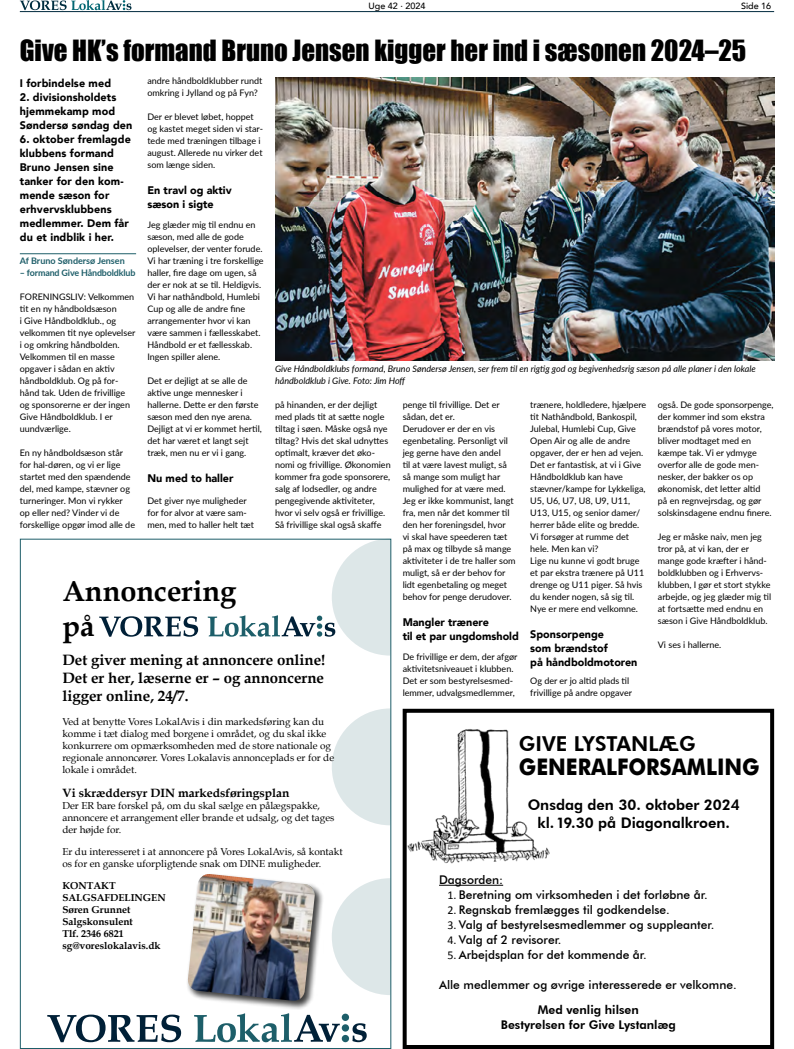
<style>
.page{position:relative;width:794px;height:1049px;background:#fff}
.page>*{position:absolute;margin:0;border:0;box-sizing:border-box;transform-origin:0 0}
.t1{font:700 29px/34.8px "Book Antiqua";color:#000}
.t2{font:26.9px "Impact";color:#000}
.t3{font:700 22.9px "Futura";color:#000;scale:.91 1}
.t4{font:800 20.6px "Futura BT";color:#000}
.t5{font:700 15px/18px "Book Antiqua";color:#000;text-align:justify}
.t6{font:800 14.6px/18.3px "Futura BT";color:#000;text-align:center}
.t7{font:500 12px "Futura BT";color:#000}
.t8{font:800 12px/15px "Futura BT";color:#000;text-align:center}
.t9{font:700 12px "Book Antiqua";color:#000}
.t10{font:900 11px/14px "Avenir";letter-spacing:.01em;color:#000}
.t11{font:10px/12px "Book Antiqua";color:#000}
.t12{font:700 10px/12px "Book Antiqua";color:#000}
.t13{font:9px/12px "Lato";color:#000}
.t14{font:italic 9px/12px "Lato";color:#000}
.t15{font:700 9px "Lato";letter-spacing:-.015em;color:#1e5e69}
.t16{font:500 9px "Avenir";color:#000}
.s1{font-family:"Calibri";font-weight:400}
</style>
<div class="page">
<svg style="left:20px;top:0;width:111px;height:10px"></svg>
<hr style="left:20px;top:11px;width:754px;height:1px;background:#002a3e">
<img style="left:408px;top:729px;width:142px;height:135px">
<div style="left:521px;top:725px;width:53px;height:92px;background:#fff"></div>
<div style="left:403px;top:709px;width:371px;height:340px;border:4px solid #000"></div>
<hr style="left:439px;top:885px;width:64px;height:1px;background:#000">
<hr style="left:20px;top:253px;width:116px;height:1px;background:#1e5e69">
<img style="left:275px;top:77px;width:499px;height:284px">
<svg style="left:332px;top:878px;width:60px;height:117px"></svg>
<svg style="left:332px;top:708px;width:60px;height:117px"></svg>
<svg style="left:47px;top:1014px;width:134px;height:28px"></svg>
<svg style="left:194px;top:1013px;width:173px;height:29px"></svg>
<svg style="left:99px;top:616px;width:99px;height:21px"></svg>
<svg style="left:208px;top:539px;width:184px;height:116px"></svg>
<div style="left:186px;top:872px;width:138px;height:138px;background:#000;opacity:.75"></div>
<img style="left:187px;top:874px;width:128px;height:127px">
<p class="t16" style="left:368px;top:-2px;width:58px">Uge 42 · 2024</p>
<p class="t16" style="left:741px;top:-2px;width:32px">Side 16</p>
<h2 class="t2" style="left:20px;top:30px;width:728px">Give HK’s formand Bruno Jensen kigger her ind i sæsonen 2024–25</h2>
<p class="t10" style="left:20px;top:75px;width:93px">I forbindelse med</p>
<p class="t10" style="left:20px;top:89px;width:114px">2. divisionsholdets hjemmekamp mod<br>Søndersø søndag den</p>
<p class="t10" style="left:20px;top:131px;width:113px">6. oktober fremlagde klubbens formand<br>Bruno Jensen sine tanker for den kom&shy;mende sæson for erhvervsklubbens medlemmer. Dem får du et indblik i her.</p>
<p class="t15" style="left:20px;top:254px;width:106px">Af Bruno Søndersø Jensen</p>
<p class="t15" style="left:20px;top:266px;width:117px">– formand Give Håndboldklub</p>
<p class="t13" style="left:20px;top:290px;width:117px">FORENINGSLIV: Velkommen tit en ny håndboldsæson<br>i Give Håndboldklub., og velkommen tit nye oplevelser i og omkring håndbolden.<br>Velkommen til en masse opgaver i sådan en aktiv håndboldklub. Og på for&shy;hånd tak. Uden de frivillige og sponsorerne er der ingen<br>Give Håndboldklub. I er uundværlige.</p>
<p class="t13" style="left:20px;top:446px;width:117px">En ny håndboldsæson står for hal-døren, og vi er lige startet med den spændende del, med kampe, stævner og turneringer. Mon vi rykker op eller ned? Vinder vi de forskellige opgør imod alle de</p>
<p class="t13" style="left:147px;top:74px;width:117px">andre håndboldklubber rundt omkring i Jylland og på Fyn?</p>
<p class="t13" style="left:147px;top:110px;width:117px">Der er blevet løbet, hoppet og kastet meget siden vi star&shy;tede med træningen tilbage i august. Allerede nu virker det som længe siden.</p>
<p class="t10" style="left:147px;top:183px;width:86px">En travl og aktiv sæson i sigte</p>
<p class="t13" style="left:147px;top:218px;width:118px">Jeg glæder mig til endnu en sæson, med alle de gode oplevelser, der venter forude.<br>Vi har træning i tre forskellige haller, fire dage om ugen, så der er nok at se til. Heldigvis.<br>Vi har nathåndbold, Humlebi<br>Cup og alle de andre fine arrangementer hvor vi kan være sammen i fællesskabet.<br>Håndbold er et fællesskab.<br>Ingen spiller alene.</p>
<p class="t13" style="left:147px;top:374px;width:116px">Det er dejligt at se alle de aktive unge mennesker i hallerne. Dette er den første sæson med den nye arena.<br>Dejligt at vi er kommet hertil, det har været et langt sejt træk, men nu er vi i gang.</p>
<p class="t10" style="left:147px;top:471px;width:88px">Nu med to haller</p>
<p class="t13" style="left:147px;top:494px;width:108px">Det giver nye muligheder for for alvor at være sam&shy;men, med to haller helt tæt</p>
<p class="t14" style="left:275px;top:362px;width:482px">Give Håndboldklubs formand, Bruno Søndersø Jensen, ser frem til en rigtig god og begivenhedsrig sæson på alle planer i den lokale håndboldklub i Give. Foto: Jim Hoff</p>
<p class="t13" style="left:275px;top:398px;width:117px">på hinanden, er der dejligt med plads tit at sætte nogle tiltag i søen. Måske også nye tiltag? Hvis det skal udnyttes optimalt, kræver det øko&shy;nomi og frivillige. Økonomien kommer fra gode sponsorere, salg af lodsedler, og andre pengegivende aktiviteter, hvor vi selv også er frivillige.<br>Så frivillige skal også skaffe</p>
<p class="t13" style="left:658px;top:398px;width:117px">også. De gode sponsorpenge, der kommer ind som ekstra brændstof på vores motor, bliver modtaget med en kæmpe tak. Vi er ydmyge overfor alle de gode men&shy;nesker, der bakker os op økonomisk, det letter altid<br>på en regnvejrsdag, og gør solskinsdagene endnu finere.</p>
<p class="t13" style="left:658px;top:530px;width:115px">Jeg er måske naiv, men jeg tror på, at vi kan, der er mange gode kræfter i hånd&shy;boldklubben og i Erhvervs&shy;klubben, I gør et stort stykke arbejde, og jeg glæder mig til at fortsætte med endnu en sæson i Give Håndboldklub.</p>
<p class="t13" style="left:658px;top:638px;width:65px">Vi ses i hallerne.</p>
<p class="t13" style="left:530px;top:398px;width:117px">trænere, holdledere, hjælpere tit Nathåndbold, Bankospil,<br>Julebal, Humlebi Cup, Give<br>Open Air og alle de andre opgaver, der er hen ad vejen.<br>Det er fantastisk, at vi i Give<br>Håndboldklub kan have stævner/kampe for Lykkeliga,<br>U5, U6, U7, U8, U9, U11,<br>U13, U15, og senior damer/ herrer både elite og bredde.<br>Vi forsøger at rumme det hele. Men kan vi?<br>Lige nu kunne vi godt bruge et par ekstra trænere på U11 drenge og U11 piger. Så hvis du kender nogen, så sig til.<br>Nye er mere end velkomne.</p>
<p class="t10" style="left:530px;top:627px;width:109px">Sponsorpenge<br>som brændstof<br>på håndboldmotoren</p>
<p class="t13" style="left:530px;top:674px;width:103px">Og der er jo altid plads til frivillige på andre opgaver</p>
<p class="t13" style="left:403px;top:398px;width:114px">penge til frivillige. Det er sådan, det er.<br>Derudover er der en vis egenbetaling. Personligt vil jeg gerne have den andel<br>til at være lavest muligt, så så mange som muligt har mulighed for at være med.<br>Jeg er ikke kommunist, langt fra, men når det kommer til den her foreningsdel, hvor<br>vi skal have speederen tæt på max og tilbyde så mange aktiviteter i de tre haller som muligt, så er der behov for lidt egenbetaling og meget behov for penge derudover.</p>
<p class="t10" style="left:403px;top:615px;width:118px">Mangler trænere<br>til et par ungdomshold</p>
<p class="t13" style="left:403px;top:650px;width:116px">De frivillige er dem, der afgør aktivitetsniveauet i klubben.<br>Det er som bestyrelsesmed&shy;lemmer, udvalgsmedlemmer,</p>
<h1 class="t1" style="left:62px;top:574px;width:176px">Annoncering på</h1>
<h3 class="t5" style="left:62px;top:651px;width:264px">Det giver mening at annoncere online!<br>Det er her, læserne er – og annoncerne ligger online, 24/7.</h3>
<p class="t11" style="left:62px;top:715px;width:273px">Ved at benytte Vores LokalAvis i din markedsføring kan du komme i tæt dialog med borgene i området, og du skal ikke konkurrere om opmærksomheden med de store nationale og regionale annoncører. Vores Lokalavis annonceplads er for de lokale i området.</p>
<h3 class="t9" style="left:62px;top:786px;width:228px">Vi skræddersyr DIN markedsføringsplan</h3>
<p class="t11" style="left:62px;top:800px;width:274px">Der ER bare forskel på, om du skal sælge en pålægspakke, annoncere et arrangement eller brande et udsalg, og det tages der højde for.</p>
<p class="t11" style="left:62px;top:846px;width:282px">Er du interesseret i at annoncere på Vores LokalAvis, så kontakt os for en ganske uforpligtende snak om DINE muligheder.</p>
<p class="t12" style="left:62px;top:880px;width:105px">KONTAKT<br>SALGSAFDELINGEN<br>Søren Grunnet<br>Salgskonsulent<br>Tlf. 2346 6821 sg@voreslokalavis.dk</p>
<h3 class="t4" style="left:519px;top:731px;width:178px">GIVE LYSTANLÆG</h3>
<h3 class="t3" style="left:519px;top:750px;width:266px">GENERALFORSAMLING</h3>
<h3 class="t6" style="left:528px;top:795px;width:214px">Onsdag den 30. oktober 2024 kl. 19.30 på Diagonalkroen.</h3>
<h3 class="t7" style="left:439px;top:872px;width:66px">Dagsorden:</h3>
<h3 class="t7" style="left:447px;top:887px;width:262px"><span class="s1">1.</span> Beretning om virksomheden i det forløbne år.</h3>
<h3 class="t7" style="left:447px;top:902px;width:224px"><span class="s1">2.</span> Regnskab fremlægges til godkendelse.</h3>
<h3 class="t7" style="left:447px;top:917px;width:268px"><span class="s1">3.</span> Valg af bestyrelsesmedlemmer og suppleanter.</h3>
<h3 class="t7" style="left:447px;top:932px;width:115px"><span class="s1">4.</span> Valg af 2 revisorer.</h3>
<h3 class="t7" style="left:447px;top:947px;width:201px"><span class="s1">5.</span> Arbejdsplan for det kommende år.</h3>
<h3 class="t7" style="left:439px;top:977px;width:299px">Alle medlemmer og øvrige interesserede er velkomne.</h3>
<h3 class="t8" style="left:501px;top:1002px;width:176px">Med venlig hilsen<br>Bestyrelsen for Give Lystanlæg</h3>
</div>
